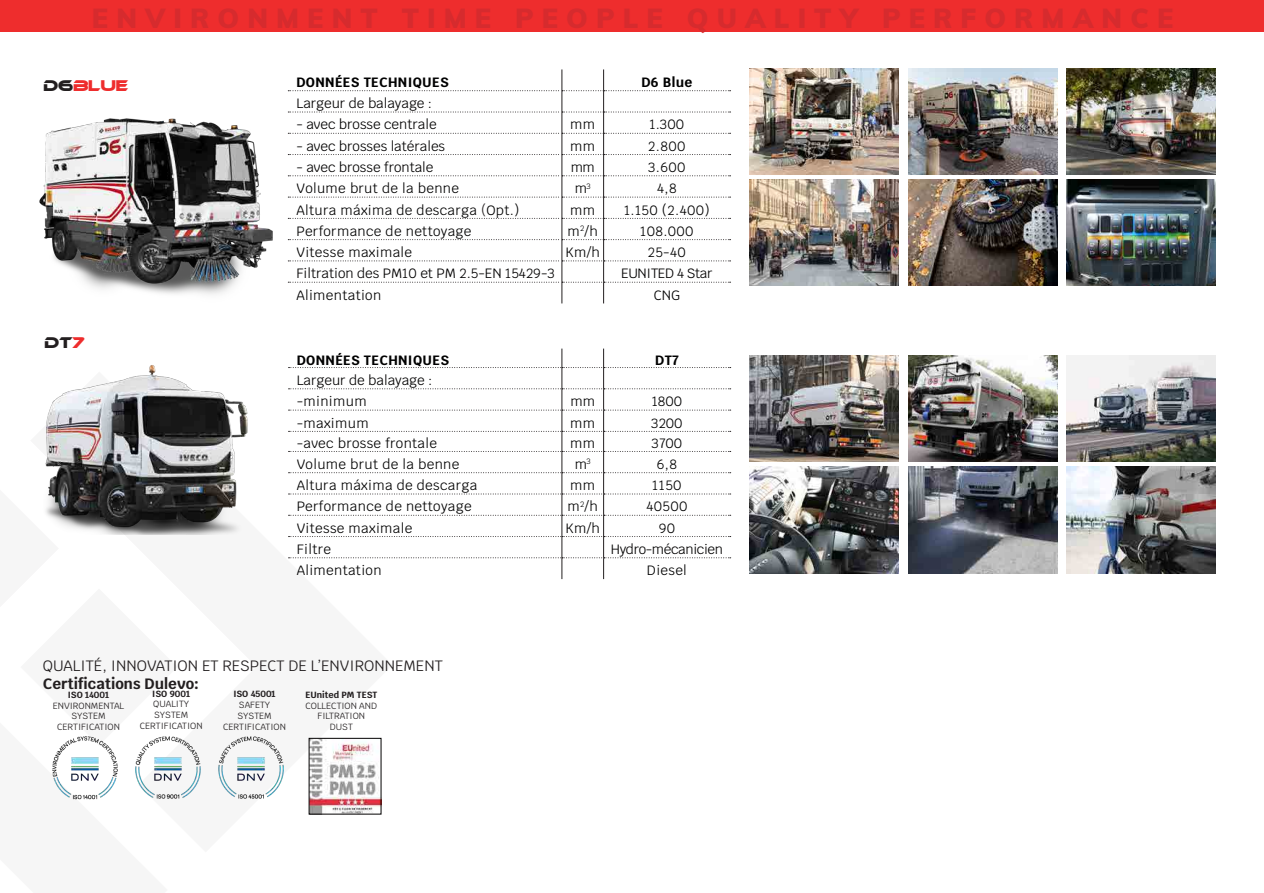
<style>
.page{position:relative;width:1264px;height:893px;background:#fff}
.page>*{position:absolute;margin:0;border:0;box-sizing:border-box;transform-origin:0 0}
.t1{font:900 27px "Muli";letter-spacing:.3em;color:#d62b2e}
.t2{font:15px "Krub";color:#231f20}
.t3{font:700 15px "Krub";color:#231f20}
.t4{font:15px "Ethnocentric";color:#ee2d2d}
.t5{font:15px "Ethnocentric";color:#231f20}
.t6{font:13.5px "Krub";letter-spacing:.025em;color:#000001}
.t7{font:13.5px "Krub";color:#020000}
.t8{font:700 13.5px "Krub";letter-spacing:.025em;color:#000001}
.t9{font:13.5px "Krub";letter-spacing:-.025em;color:#020000}
.t10{font:9px/10.8px "Krub";color:#231f20;text-align:center}
.t11{font:700 9px "Krub";color:#231f20}
.s1{color:#231f20}
.s2{color:#ee2d2d}
</style>
<div class="page">
<div style="left:0;top:0;width:1263px;height:32px;background:#ee2d2d"></div>
<img style="left:45px;top:365px;width:203px;height:170px">
<img style="left:749px;top:355px;width:149px;height:107px">
<img style="left:749px;top:467px;width:149px;height:106px">
<img style="left:908px;top:355px;width:149px;height:107px">
<img style="left:908px;top:467px;width:149px;height:106px">
<img style="left:1066px;top:355px;width:149px;height:107px">
<img style="left:1066px;top:467px;width:149px;height:106px">
<img style="left:39px;top:118px;width:249px;height:177px">
<img style="left:749px;top:68px;width:149px;height:106px">
<img style="left:749px;top:180px;width:149px;height:106px">
<img style="left:908px;top:68px;width:149px;height:106px">
<img style="left:908px;top:180px;width:149px;height:106px">
<img style="left:1066px;top:68px;width:149px;height:106px">
<img style="left:1066px;top:180px;width:149px;height:106px">
<img style="left:311px;top:740px;width:68px;height:72px">
<img style="left:52px;top:736px;width:232px;height:64px">
<svg style="left:288px;top:348px;width:442px;height:231px"></svg>
<svg style="left:288px;top:69px;width:442px;height:234px"></svg>
<h1 class="t1" style="left:92px;top:-2px;width:1082px">ENVIRONMENT TIME PEOPLE QUALITY PERFORMANCE</h1>
<p class="t4" style="left:43px;top:78px;width:86px"><span class="s1">D6</span>BLUe</p>
<p class="t5" style="left:45px;top:334px;width:41px">DT<span class="s2">7</span></p>
<p class="t8" style="left:296px;top:74px;width:154px">DONNÉES TECHNIQUES</p>
<p class="t8" style="left:641px;top:74px;width:52px">D6 Blue</p>
<p class="t7" style="left:296px;top:92px;width:137px">Largeur de balayage :</p>
<p class="t7" style="left:296px;top:113px;width:142px">- avec brosse centrale</p>
<p class="t6" style="left:570px;top:113px;width:26px">mm</p>
<p class="t6" style="left:649px;top:113px;width:36px">1.300</p>
<p class="t7" style="left:296px;top:134px;width:150px">- avec brosses latérales</p>
<p class="t6" style="left:570px;top:134px;width:26px">mm</p>
<p class="t6" style="left:648px;top:134px;width:39px">2.800</p>
<p class="t7" style="left:296px;top:156px;width:139px">- avec brosse frontale</p>
<p class="t6" style="left:570px;top:156px;width:25px">mm</p>
<p class="t6" style="left:648px;top:156px;width:39px">3.600</p>
<p class="t6" style="left:296px;top:177px;width:164px">Volume brut de la benne</p>
<p class="t6" style="left:574px;top:177px;width:17px">m<sup>3</sup></p>
<p class="t6" style="left:657px;top:177px;width:21px">4,8</p>
<p class="t6" style="left:296px;top:198px;width:224px">Altura máxima de descarga <span class="s1">(</span>Opt.)</p>
<p class="t6" style="left:570px;top:198px;width:26px">mm</p>
<p class="t6" style="left:624px;top:198px;width:87px">1.150 (2.400)</p>
<p class="t6" style="left:296px;top:219px;width:176px">Performance de nettoyage</p>
<p class="t6" style="left:567px;top:219px;width:32px">m<sup>2</sup>/h</p>
<p class="t6" style="left:640px;top:219px;width:55px">108.000</p>
<p class="t6" style="left:296px;top:241px;width:117px">Vitesse maximale</p>
<p class="t6" style="left:565px;top:241px;width:36px">Km/h</p>
<p class="t6" style="left:647px;top:241px;width:40px">25-40</p>
<p class="t7" style="left:296px;top:262px;width:260px">Filtration des PM10 et PM 2.5-EN 15429-3</p>
<p class="t9" style="left:621px;top:262px;width:93px">EUNITED 4 Star</p>
<p class="t6" style="left:296px;top:283px;width:86px">Alimentation</p>
<p class="t6" style="left:653px;top:283px;width:28px">CNG</p>
<p class="t8" style="left:296px;top:352px;width:154px">DONNÉES TECHNIQUES</p>
<p class="t8" style="left:655px;top:352px;width:25px">DT7</p>
<p class="t7" style="left:296px;top:369px;width:137px">Largeur de balayage :</p>
<p class="t6" style="left:296px;top:390px;width:72px">-minimum</p>
<p class="t6" style="left:570px;top:390px;width:26px">mm</p>
<p class="t6" style="left:651px;top:390px;width:32px">1800</p>
<p class="t6" style="left:296px;top:411px;width:73px">-maximum</p>
<p class="t6" style="left:570px;top:411px;width:26px">mm</p>
<p class="t6" style="left:651px;top:411px;width:33px">3200</p>
<p class="t6" style="left:296px;top:432px;width:142px">-avec brosse frontale</p>
<p class="t6" style="left:570px;top:432px;width:26px">mm</p>
<p class="t6" style="left:651px;top:432px;width:32px">3700</p>
<p class="t6" style="left:296px;top:452px;width:164px">Volume brut de la benne</p>
<p class="t6" style="left:574px;top:452px;width:17px">m<sup>3</sup></p>
<p class="t6" style="left:656px;top:452px;width:22px">6,8</p>
<p class="t6" style="left:296px;top:474px;width:182px">Altura máxima de descarga</p>
<p class="t6" style="left:570px;top:474px;width:26px">mm</p>
<p class="t6" style="left:652px;top:474px;width:31px">1150</p>
<p class="t6" style="left:296px;top:495px;width:176px">Performance de nettoyage</p>
<p class="t6" style="left:567px;top:495px;width:32px">m<sup>2</sup>/h</p>
<p class="t6" style="left:646px;top:495px;width:43px">40500</p>
<p class="t6" style="left:296px;top:516px;width:117px">Vitesse maximale</p>
<p class="t6" style="left:565px;top:516px;width:36px">Km/h</p>
<p class="t6" style="left:658px;top:516px;width:18px">90</p>
<p class="t6" style="left:296px;top:537px;width:36px">Filtre</p>
<p class="t9" style="left:610px;top:537px;width:114px">Hydro-mécanicien</p>
<p class="t6" style="left:296px;top:559px;width:86px">Alimentation</p>
<p class="t6" style="left:647px;top:559px;width:41px">Diesel</p>
<p class="t2" style="left:43px;top:653px;width:401px">QUALITÉ, INNOVATION ET RESPECT DE L’ENVIRONNEMENT</p>
<p class="t3" style="left:43px;top:675px;width:158px">Certifications Dulevo:</p>
<p class="t11" style="left:152px;top:688px;width:39px">ISO 9001</p>
<p class="t10" style="left:153px;top:698px;width:37px">QUALITY</p>
<p class="t10" style="left:154px;top:709px;width:36px">SYSTEM</p>
<p class="t10" style="left:140px;top:720px;width:64px">CERTIFICATION</p>
<p class="t11" style="left:305px;top:689px;width:73px">EUnited PM TEST</p>
<p class="t10" style="left:305px;top:700px;width:73px">COLLECTION AND<br>FILTRATION<br>DUST</p>
<p class="t11" style="left:233px;top:689px;width:44px">ISO 45001</p>
<p class="t10" style="left:239px;top:699px;width:33px">SAFETY</p>
<p class="t10" style="left:237px;top:710px;width:36px">SYSTEM</p>
<p class="t10" style="left:223px;top:721px;width:64px">CERTIFICATION</p>
<p class="t11" style="left:68px;top:689px;width:43px">ISO 14001</p>
<p class="t10" style="left:53px;top:700px;width:73px">ENVIRONMENTAL</p>
<p class="t10" style="left:71px;top:710px;width:36px">SYSTEM</p>
<p class="t10" style="left:57px;top:721px;width:64px">CERTIFICATION</p>
</div>
